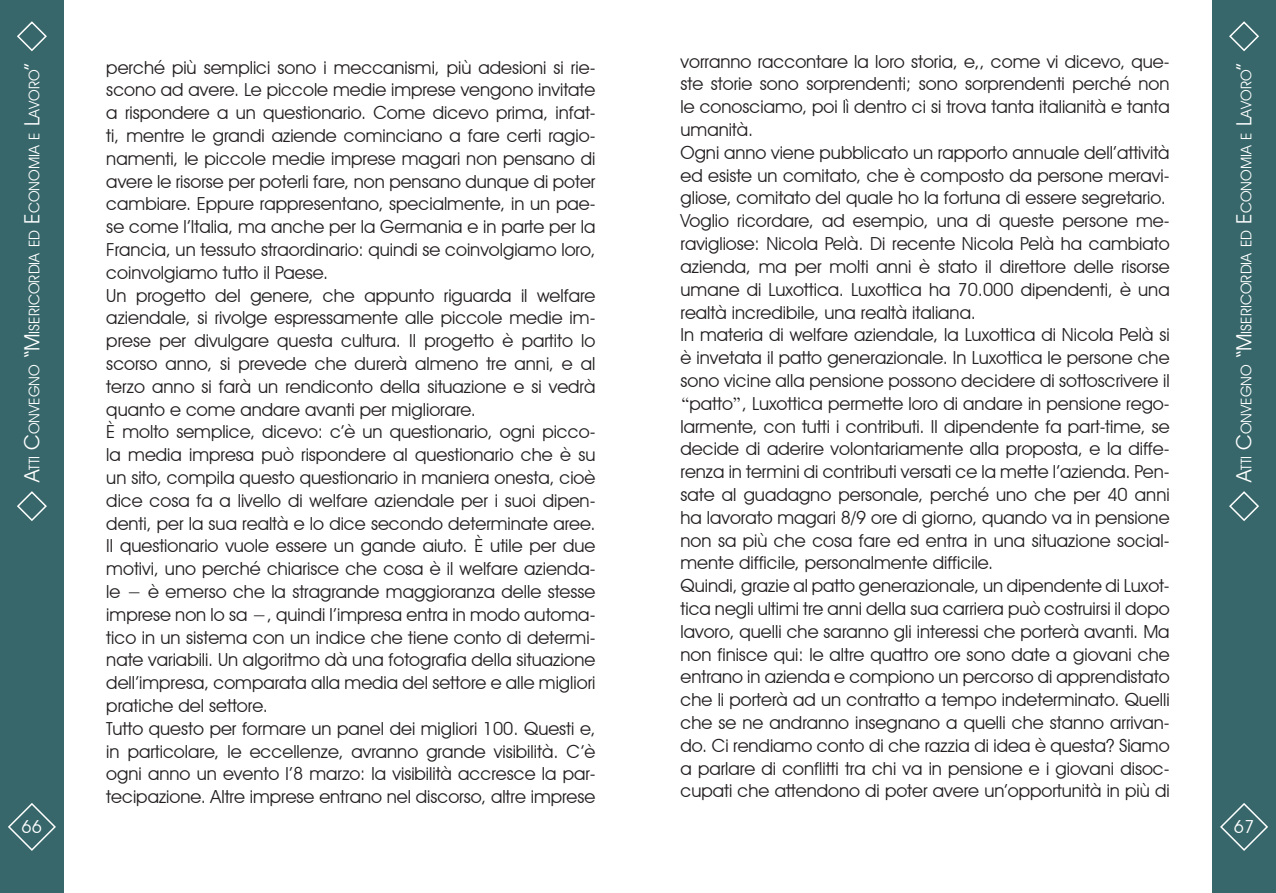
<style>
.page{position:relative;width:1276px;height:893px;background:#fff}
.page>*{position:absolute;margin:0;border:0;box-sizing:border-box;transform-origin:0 0}
.t1{font:21px "Avant Garde IT Cby BT";color:#fff}
.No_Spacing{font:18px/22.8px "Avant Garde IT Cby BT";color:#231f20;text-align:justify}
.t2{font:18px "Avant Garde IT Cby BT";color:#fff}
.t3{font:14.7px "Avant Garde IT Cby BT";color:#fff}
.s1{font-size:21px}
.s2{font-family:"Caslon Five Forty"}
</style>
<div class="page">
<div style="left:0;top:0;width:64px;height:893px;background:#37676a"></div>
<svg style="left:17px;top:21px;width:30px;height:31px"></svg>
<svg style="left:17px;top:491px;width:30px;height:30px"></svg>
<svg style="left:8px;top:803px;width:48px;height:48px"></svg>
<div style="left:1212px;top:0;width:64px;height:893px;background:#37676a"></div>
<svg style="left:1229px;top:21px;width:30px;height:31px"></svg>
<svg style="left:1229px;top:491px;width:30px;height:30px"></svg>
<svg style="left:1220px;top:803px;width:48px;height:48px"></svg>
<p class="t3" style="left:25px;top:482px;width:421px;rotate:-90deg"><span class="s1">A</span>tti <span class="s1">C</span>onvegno <span class="s1">“M</span> isericordia ed <span class="s1">E</span> conomia e <span class="s1">L</span>avoro<span class="s1">”</span></p>
<p class="t2" style="left:22px;top:816px;width:22px">66</p>
<p class="No_Spacing" style="left:106px;top:56px;width:490px">perché più semplici sono i meccanismi, più adesioni si rie&shy;scono ad avere. Le piccole medie imprese vengono invitate a rispondere a un questionario. Come dicevo prima, infat&shy;ti, mentre le grandi aziende cominciano a fare certi ragio&shy;namenti, le piccole medie imprese magari non pensano di avere le risorse per poterli fare, non pensano dunque di poter cambiare. Eppure rappresentano, specialmente, in un pae&shy;se come l’Italia, ma anche per la Germania e in parte per la Francia, un tessuto straordinario: quindi se coinvolgiamo loro, coinvolgiamo tutto il Paese.</p>
<p class="No_Spacing" style="left:106px;top:284px;width:490px">Un progetto del genere, che appunto riguarda il welfare aziendale, si rivolge espressamente alle piccole medie im&shy;prese per divulgare questa cultura. Il progetto è partito lo scorso anno, si prevede che durerà almeno tre anni, e al terzo anno si farà un rendiconto della situazione e si vedrà quanto e come andare avanti per migliorare.</p>
<p class="No_Spacing" style="left:106px;top:420px;width:490px">È molto semplice, dicevo: c’è un questionario, ogni picco&shy;la media impresa può rispondere al questionario che è su un sito, compila questo questionario in maniera onesta, cioè dice cosa fa a livello di welfare aziendale per i suoi dipen&shy;denti, per la sua realtà e lo dice secondo determinate aree.<br>Il questionario vuole essere un gande aiuto. È utile per due motivi, uno perché chiarisce che cosa è il welfare azienda&shy;le − è emerso che la stragrande maggioranza delle stesse imprese non lo sa −, quindi l’impresa entra in modo automa&shy;tico in un sistema con un indice che tiene conto di determi&shy;nate variabili. Un algoritmo dà una fotografia della situazione dell’impresa, comparata alla media del settore e alle migliori pratiche del settore.</p>
<p class="No_Spacing" style="left:106px;top:717px;width:490px">Tutto questo per formare un panel dei migliori 100. Questi e, in particolare, le eccellenze, avranno grande visibilità. C’è ogni anno un evento l’8 marzo: la visibilità accresce la par&shy;tecipazione. Altre imprese entrano nel discorso, altre imprese</p>
<p class="No_Spacing" style="left:680px;top:50px;width:490px">vorranno raccontare la loro storia, e,, come vi dicevo, que-</p>
<p class="t1" style="left:1231px;top:70px;width:9px;rotate:-90deg">”</p>
<p class="No_Spacing" style="left:680px;top:73px;width:491px">ste storie sono sorprendenti; sono sorprendenti perché non le conosciamo, poi lì dentro ci si trova tanta italianità e tanta umanità.</p>
<p class="No_Spacing" style="left:680px;top:141px;width:490px">Ogni anno viene pubblicato un rapporto annuale dell’attività ed esiste un comitato, che è composto da persone meravi&shy;gliose, comitato del quale ho la fortuna di essere segretario.</p>
<p class="No_Spacing" style="left:680px;top:209px;width:490px">Voglio ricordare, ad esempio, una di queste persone me&shy;ravigliose: Nicola Pelà. Di recente Nicola Pelà ha cambiato azienda, ma per molti anni è stato il direttore delle risorse umane di Luxottica. Luxottica ha 70.000 dipendenti, è una realtà incredibile, una realtà italiana.</p>
<p class="No_Spacing" style="left:680px;top:323px;width:490px">In materia di welfare aziendale, la Luxottica di Nicola Pelà si è invetata il patto generazionale. In Luxottica le persone che sono vicine alla pensione possono decidere di sottoscrivere il <span class="s2">“</span>patto<span class="s2">”</span>, Luxottica permette loro di andare in pensione rego&shy;larmente, con tutti i contributi. Il dipendente fa part-time, se decide di aderire volontariamente alla proposta, e la diffe&shy;renza in termini di contributi versati ce la mette l’azienda. Pen&shy;sate al guadagno personale, perché uno che per 40 anni ha lavorato magari 8/9 ore di giorno, quando va in pensione non sa più che cosa fare ed entra in una situazione social&shy;mente difficile, personalmente difficile.</p>
<p class="No_Spacing" style="left:680px;top:574px;width:491px">Quindi, grazie al patto generazionale, un dipendente di Luxot&shy;tica negli ultimi tre anni della sua carriera può costruirsi il dopo lavoro, quelli che saranno gli interessi che porterà avanti. Ma non finisce qui: le altre quattro ore sono date a giovani che entrano in azienda e compiono un percorso di apprendistato che li porterà ad un contratto a tempo indeterminato. Quelli che se ne andranno insegnano a quelli che stanno arrivan&shy;do. Ci rendiamo conto di che razzia di idea è questa? Siamo a parlare di conflitti tra chi va in pensione e i giovani disoc&shy;cupati che attendono di poter avere un’opportunità in più di</p>
<p class="t3" style="left:1237px;top:482px;width:414px;rotate:-90deg"><span class="s1">A</span>tti <span class="s1">C</span>onvegno <span class="s1">“M</span> isericordia ed <span class="s1">E</span> conomia e <span class="s1">L</span>avoro</p>
<p class="t2" style="left:1233px;top:816px;width:22px">67</p>
</div>
